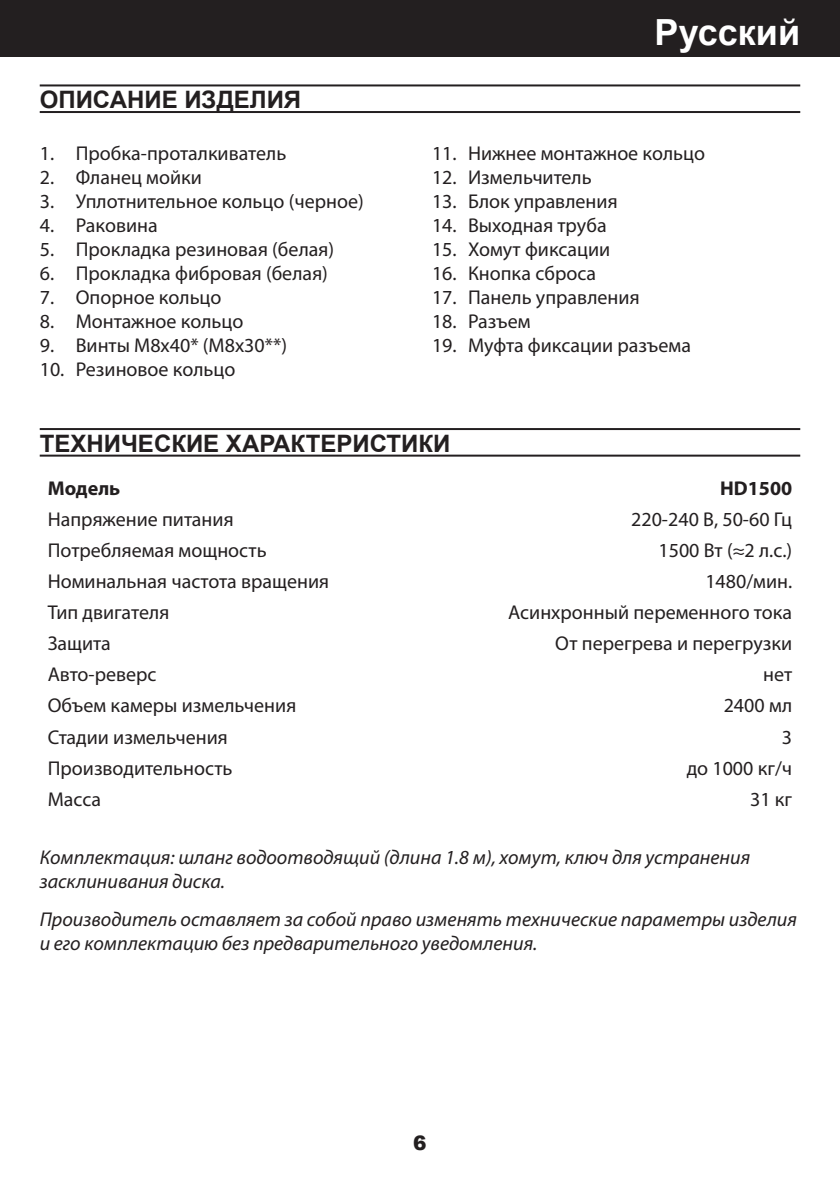
<style>
.page{position:relative;width:840px;height:1191px;background:#fff}
.page>*{position:absolute;margin:0;border:0;box-sizing:border-box;transform-origin:0 0}
.t1{font:700 36px "Arial";color:#fff}
.t2{font:700 24px "Arial";color:#231f20}
.t3{font:20px "Myriad Pro";color:#231f20}
.t4{font:italic 20px/24px "Myriad Pro";color:#231f20}
.t5{font:700 20px "Myriad Pro";color:#231f20}
.t6{font:900 20px "Arial";color:#231f20}
</style>
<div class="page">
<div style="left:0;top:0;width:839px;height:57px;background:#231f20"></div>
<hr style="left:40px;top:428px;width:759px;height:2px;background:#231f20">
<hr style="left:40px;top:84px;width:759px;height:2px;background:#231f20">
<hr style="left:40px;top:454px;width:759px;height:2px;background:#231f20">
<hr style="left:40px;top:111px;width:759px;height:2px;background:#231f20">
<p class="t2" style="left:40px;top:83px;width:263px">ОПИСАНИЕ ИЗДЕЛИЯ</p>
<p class="t3" style="left:40px;top:141px;width:248px">1. Пробка-проталкиватель</p>
<p class="t3" style="left:40px;top:165px;width:163px">2. Фланец мойки</p>
<p class="t3" style="left:40px;top:189px;width:325px">3. Уплотнительное кольцо (черное)</p>
<p class="t3" style="left:40px;top:213px;width:119px">4. Раковина</p>
<p class="t3" style="left:40px;top:237px;width:296px">5. Прокладка резиновая (белая)</p>
<p class="t3" style="left:40px;top:261px;width:289px">6. Прокладка фибровая (белая)</p>
<p class="t3" style="left:40px;top:285px;width:183px">7. Опорное кольцо</p>
<p class="t3" style="left:40px;top:309px;width:205px">8. Монтажное кольцо</p>
<p class="t3" style="left:40px;top:333px;width:249px">9. Винты М8х40* (М8х30**)</p>
<p class="t3" style="left:40px;top:357px;width:197px">10. Резиновое кольцо</p>
<h1 class="t1" style="left:654px;top:7px;width:147px">Русский</h1>
<p class="t3" style="left:432px;top:141px;width:274px">11. Нижнее монтажное кольцо</p>
<p class="t3" style="left:432px;top:165px;width:161px">12. Измельчитель</p>
<p class="t3" style="left:432px;top:189px;width:187px">13. Блок управления</p>
<p class="t3" style="left:432px;top:213px;width:176px">14. Выходная труба</p>
<p class="t3" style="left:432px;top:237px;width:180px">15. Хомут фиксации</p>
<p class="t3" style="left:432px;top:261px;width:165px">16. Кнопка сброса</p>
<p class="t3" style="left:432px;top:285px;width:209px">17. Панель управления</p>
<p class="t3" style="left:432px;top:309px;width:100px">18. Разъем</p>
<p class="t3" style="left:432px;top:333px;width:260px">19. Муфта фиксации разъема</p>
<p class="t2" style="left:40px;top:426px;width:412px">ТЕХНИЧЕСКИЕ ХАРАКТЕРИСТИКИ</p>
<p class="t5" style="left:48px;top:475px;width:74px">Модель</p>
<p class="t5" style="left:719px;top:475px;width:74px">HD1500</p>
<p class="t3" style="left:48px;top:507px;width:187px">Напряжение питания</p>
<p class="t3" style="left:630px;top:507px;width:162px">220-240 В, 50-60 Гц</p>
<p class="t3" style="left:48px;top:538px;width:220px">Потребляемая мощность</p>
<p class="t3" style="left:658px;top:538px;width:135px">1500 Вт (≈2 л.с.)</p>
<p class="t3" style="left:48px;top:569px;width:283px">Номинальная частота вращения</p>
<p class="t3" style="left:705px;top:569px;width:88px">1480/мин.</p>
<p class="t3" style="left:48px;top:600px;width:123px">Тип двигателя</p>
<p class="t3" style="left:508px;top:600px;width:285px">Асинхронный переменного тока</p>
<p class="t3" style="left:48px;top:631px;width:65px">Защита</p>
<p class="t3" style="left:555px;top:631px;width:238px">От перегрева и перегрузки</p>
<p class="t3" style="left:48px;top:662px;width:110px">Авто-реверс</p>
<p class="t3" style="left:762px;top:662px;width:31px">нет</p>
<p class="t3" style="left:48px;top:693px;width:250px">Объем камеры измельчения</p>
<p class="t3" style="left:723px;top:693px;width:70px">2400 мл</p>
<p class="t3" style="left:48px;top:724px;width:181px">Стадии измельчения</p>
<p class="t3" style="left:781px;top:724px;width:12px">3</p>
<p class="t3" style="left:48px;top:755px;width:186px">Производительность</p>
<p class="t3" style="left:686px;top:755px;width:107px">до 1000 кг/ч</p>
<p class="t3" style="left:48px;top:786px;width:55px">Масса</p>
<p class="t3" style="left:749px;top:786px;width:44px">31 кг</p>
<p class="t4" style="left:40px;top:845px;width:711px">Комплектация: шланг водоотводящий (длина 1.8 м), хомут, ключ для устранения засклинивания диска.</p>
<p class="t4" style="left:40px;top:906px;width:758px">Производитель оставляет за собой право изменять технические параметры изделия и его комплектацию без предварительного уведомления.</p>
<p class="t6" style="left:413px;top:1128px;width:15px">6</p>
</div>
